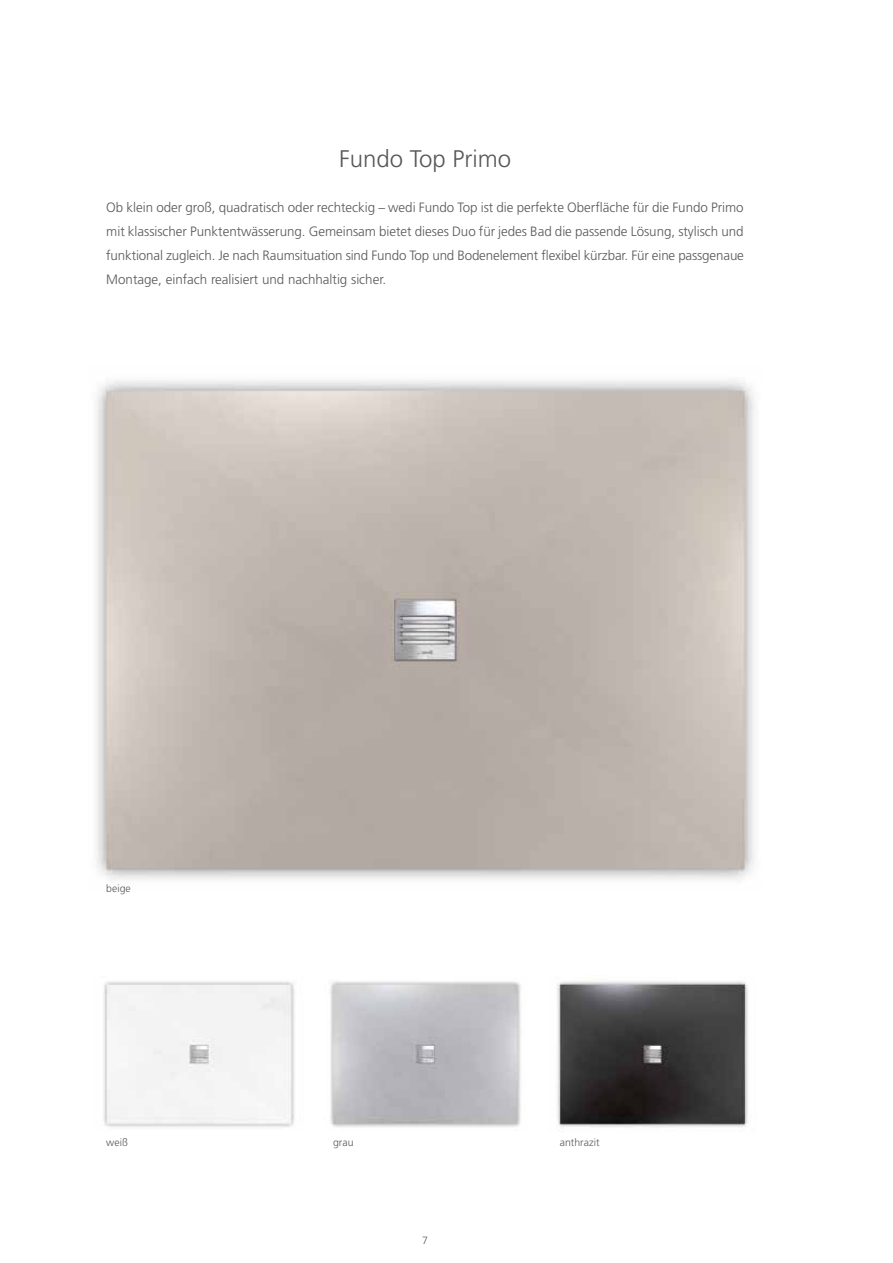
<style>
.page{position:relative;width:893px;height:1263px;background:#fff}
.page>*{position:absolute;margin:0;border:0;box-sizing:border-box;transform-origin:0 0}
.t1{font:300 24px "Frutiger LT Com";color:#575756}
.t2{font:300 13.5px/24px "Frutiger LT Com";color:#575756;text-align:justify}
.t3{font:300 10.5px "Frutiger LT Com";color:#575756}
</style>
<div class="page">
<img style="left:96px;top:380px;width:659px;height:500px">
<img style="left:103px;top:981px;width:192px;height:146px">
<img style="left:330px;top:981px;width:191px;height:146px">
<img style="left:557px;top:981px;width:191px;height:148px">
<h1 class="t1" style="left:339px;top:145px;width:174px">Fundo Top Primo</h1>
<p class="t2" style="left:106px;top:196px;width:639px">Ob klein oder groß, quadratisch oder rechteckig – wedi Fundo Top ist die perfekte Oberfläche für die Fundo Primo mit klassischer Punktentwässerung. Gemeinsam bietet dieses Duo für jedes Bad die passende Lösung, stylisch und funktional zugleich. Je nach Raumsituation sind Fundo Top und Bodenelement flexibel kürzbar. Für eine passgenaue Montage, einfach realisiert und nachhaltig sicher.</p>
<p class="t3" style="left:106px;top:882px;width:26px">beige</p>
<p class="t3" style="left:106px;top:1136px;width:23px">weiß</p>
<p class="t3" style="left:333px;top:1136px;width:22px">grau</p>
<p class="t3" style="left:560px;top:1136px;width:41px">anthrazit</p>
<p class="t3" style="left:422px;top:1234px;width:7px">7</p>
</div>
